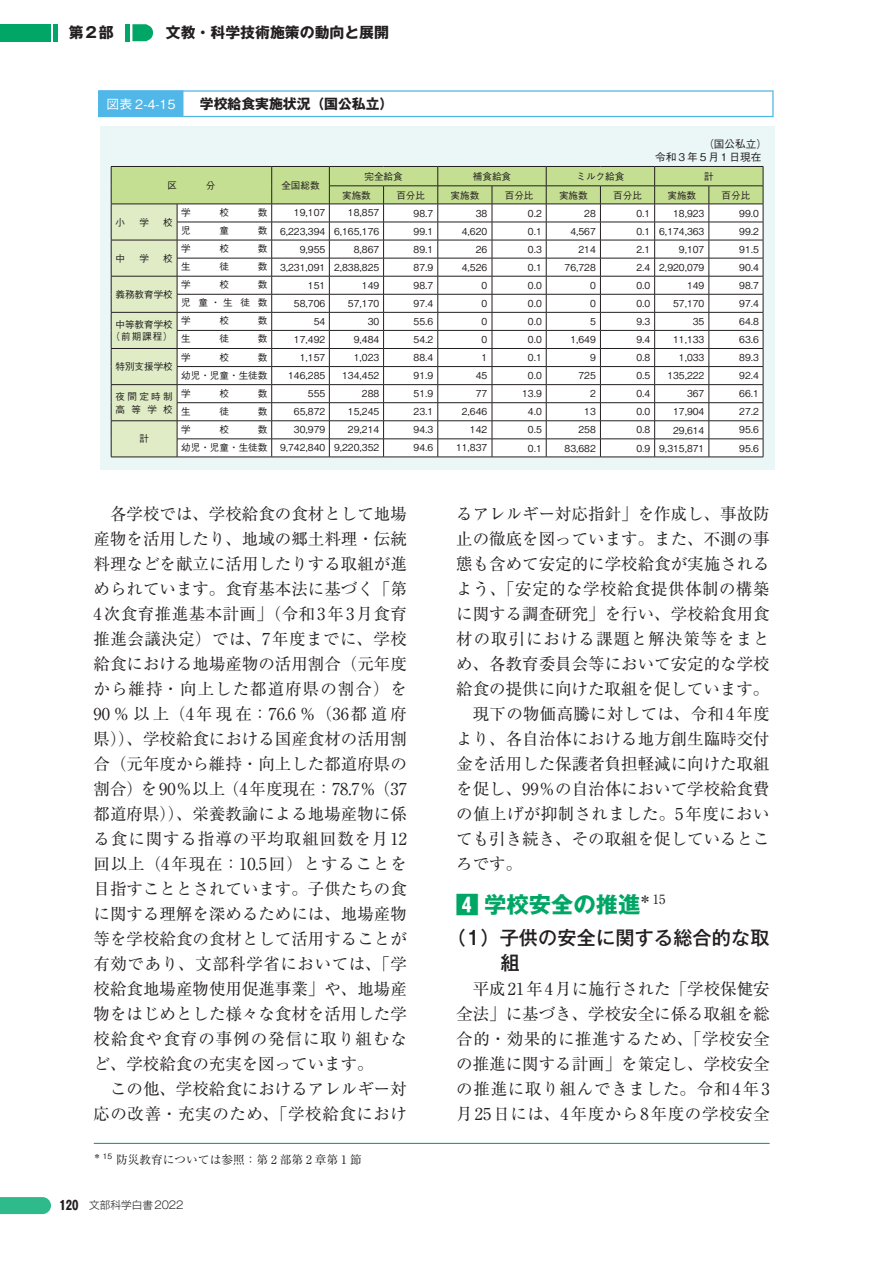
<style>
.page{position:relative;width:893px;height:1263px;background:#fff}
.page>*{position:absolute;margin:0;border:0;box-sizing:border-box;transform-origin:0 0}
.t1{font:700 22.35px "Gothic MB101 Pro";color:#00a665}
.t2{font:500 19.2px/25px "Gothic MB101 Pro";letter-spacing:.01em;color:#231f20}
.t3{font:16.5px/25px "Ryumin Pro";color:#231f20;text-align:justify}
.t4{font:16.5px "Ryumin Pro";letter-spacing:.03em;color:#231f20}
.t5{font:16.5px "Ryumin Pro";letter-spacing:.025em;color:#231f20}
.t6{font:16.5px "Ryumin Pro";letter-spacing:.06em;color:#231f20}
.t7{font:16.5px "Ryumin Pro";letter-spacing:.02em;color:#231f20}
.t8{font:700 14.85px "Gothic MB101 Pro";color:#231f20}
.t9{font:700 13.8px "Gothic MB101 Pro";color:#231f20}
.t10{font:500 12.75px "Gothic BBB Pro";color:#fff}
.t11{font:11.7px "Ryumin Pro";color:#231f20}
.t12{font:500 10.65px "Gothic BBB Pr 6 N";color:#231f20}
.t13{font:300 10.65px "Gothic MB101 Pro";color:#231f20}
.t14{font:500 9.6px/18px "Gothic BBB Pr 6 N";color:#231f20;text-align:right;scale:.96 1}
.t15{font:500 9.6px/18px "Gothic BBB Pro";color:#231f20;text-align:justify}
.t16{font:500 9.6px/12.8px "Gothic BBB Pro";letter-spacing:.25em;color:#231f20}
.s1{font-weight:700;font-size:12.75px}
</style>
<div class="page">
<svg style="left:0;top:1197px;width:51px;height:17px"></svg>
<div style="left:0;top:24px;width:51px;height:17px;background:#00a665"></div>
<hr style="left:54px;top:24px;width:4px;height:17px;background:#00a665">
<hr style="left:126px;top:24px;width:4px;height:17px;background:#00a665">
<svg style="left:132px;top:24px;width:21px;height:17px"></svg>
<hr style="left:98px;top:90px;width:676px;height:2px;background:#50b7e8">
<svg style="left:98px;top:92px;width:1px;height:24px"></svg>
<hr style="left:772px;top:92px;width:2px;height:24px;background:#50b7e8">
<hr style="left:98px;top:116px;width:676px;height:1px;background:#50b7e8">
<div style="left:99px;top:90px;width:84px;height:26px;background:#50b7e8"></div>
<div style="left:100px;top:126px;width:674px;height:344px;background:#ebf6f6"></div>
<hr style="left:177px;top:457px;width:95px;height:1px;background:#231f20">
<hr style="left:272px;top:457px;width:57px;height:1px;background:#231f20">
<hr style="left:329px;top:457px;width:55px;height:1px;background:#231f20">
<hr style="left:384px;top:457px;width:54px;height:1px;background:#231f20">
<hr style="left:438px;top:457px;width:54px;height:1px;background:#231f20">
<hr style="left:492px;top:457px;width:54px;height:1px;background:#231f20">
<hr style="left:546px;top:457px;width:54px;height:1px;background:#231f20">
<hr style="left:600px;top:457px;width:55px;height:1px;background:#231f20">
<hr style="left:655px;top:457px;width:54px;height:1px;background:#231f20">
<hr style="left:709px;top:457px;width:54px;height:1px;background:#231f20">
<svg style="left:111px;top:166px;width:653px;height:291px;background:#e5e9dd"></svg>
<hr style="left:111px;top:457px;width:66px;height:1px;background:#231f20">
<hr style="left:94px;top:1143px;width:676px;height:1px;background:#00a665">
<p class="t8" style="left:69px;top:20px;width:46px">第2部</p>
<p class="t8" style="left:166px;top:20px;width:225px">文教・科学技術施策の動向と展開</p>
<p class="t10" style="left:107px;top:94px;width:70px">図表 2-4-15</p>
<p class="t9" style="left:200px;top:93px;width:195px">学校給食実施状況（国公私立）</p>
<p class="t12" style="left:703px;top:135px;width:65px">（国公私立）</p>
<p class="t12" style="left:655px;top:148px;width:108px">令和３年５月１日現在</p>
<p class="t15" style="left:115px;top:212px;width:11px">小</p>
<p class="t15" style="left:139px;top:212px;width:11px">学</p>
<p class="t15" style="left:163px;top:212px;width:11px">校</p>
<p class="t15" style="left:115px;top:248px;width:11px">中</p>
<p class="t15" style="left:139px;top:248px;width:11px">学</p>
<p class="t15" style="left:163px;top:248px;width:11px">校</p>
<p class="t15" style="left:115px;top:284px;width:59px">義務教育学校</p>
<p class="t15" style="left:111px;top:316px;width:64px;line-height:12.8px;text-align:center">中等教育学校（前期課程）</p>
<p class="t15" style="left:115px;top:356px;width:59px">特別支援学校</p>
<p class="t16" style="left:115px;top:389px;width:59px">夜間定時制高等学校</p>
<p class="t15" style="left:139px;top:429px;width:11px">計</p>
<p class="t15" style="left:181px;top:202px;width:11px">学</p>
<p class="t15" style="left:220px;top:202px;width:11px">校</p>
<p class="t15" style="left:258px;top:202px;width:11px">数</p>
<p class="t15" style="left:181px;top:220px;width:11px">児</p>
<p class="t15" style="left:220px;top:220px;width:11px">童</p>
<p class="t15" style="left:258px;top:220px;width:11px">数</p>
<p class="t15" style="left:181px;top:238px;width:11px">学</p>
<p class="t15" style="left:220px;top:238px;width:11px">校</p>
<p class="t15" style="left:258px;top:238px;width:11px">数</p>
<p class="t15" style="left:181px;top:256px;width:11px">生</p>
<p class="t15" style="left:220px;top:256px;width:11px">徒</p>
<p class="t15" style="left:258px;top:256px;width:11px">数</p>
<p class="t15" style="left:181px;top:274px;width:11px">学</p>
<p class="t15" style="left:220px;top:274px;width:11px">校</p>
<p class="t15" style="left:181px;top:274px;width:88px;text-indent:77px">数児 童 ・ 生 徒 数学</p>
<p class="t15" style="left:220px;top:311px;width:11px">校</p>
<p class="t15" style="left:258px;top:311px;width:11px">数</p>
<p class="t15" style="left:181px;top:329px;width:11px">生</p>
<p class="t15" style="left:220px;top:329px;width:11px">徒</p>
<p class="t15" style="left:258px;top:329px;width:11px">数</p>
<p class="t15" style="left:181px;top:347px;width:11px">学</p>
<p class="t15" style="left:220px;top:347px;width:11px">校</p>
<p class="t15" style="left:181px;top:347px;width:88px;text-indent:77px">数幼児・児童・生徒数学</p>
<p class="t15" style="left:220px;top:383px;width:11px">校</p>
<p class="t15" style="left:258px;top:383px;width:11px">数</p>
<p class="t15" style="left:181px;top:401px;width:11px">生</p>
<p class="t15" style="left:220px;top:401px;width:11px">徒</p>
<p class="t15" style="left:258px;top:401px;width:11px">数</p>
<p class="t15" style="left:181px;top:419px;width:11px">学</p>
<p class="t15" style="left:220px;top:419px;width:11px">校</p>
<p class="t15" style="left:181px;top:419px;width:88px;text-align:right">数<br>幼児・児童・生徒数</p>
<p class="t15" style="left:281px;top:175px;width:40px">全国総数</p>
<p class="t14" style="left:280px;top:203px;width:49px">19,107<br>6,223,394<br>9,955<br>3,231,091<br>151<br>58,706<br>54<br>17,492<br>1,157<br>146,285<br>555<br>65,872<br>30,979<br>9,742,840</p>
<p class="t15" style="left:364px;top:166px;width:40px">完全給食</p>
<p class="t15" style="left:473px;top:166px;width:40px">補食給食</p>
<p class="t15" style="left:576px;top:166px;width:49px">ミルク給食</p>
<p class="t15" style="left:704px;top:166px;width:11px">計</p>
<p class="t15" style="left:342px;top:185px;width:30px">実施数</p>
<p class="t15" style="left:396px;top:185px;width:30px">百分比</p>
<p class="t15" style="left:451px;top:185px;width:30px">実施数</p>
<p class="t15" style="left:505px;top:185px;width:30px">百分比</p>
<p class="t15" style="left:559px;top:185px;width:30px">実施数</p>
<p class="t15" style="left:613px;top:185px;width:30px">百分比</p>
<p class="t15" style="left:667px;top:185px;width:30px">実施数</p>
<p class="t15" style="left:722px;top:185px;width:30px">百分比</p>
<p class="t14" style="left:334px;top:203px;width:49px">18,857<br>6,165,176<br>8,867<br>2,838,825<br>149<br>57,170<br>30<br>9,484<br>1,023<br>134,452<br>288<br>15,245<br>29,214<br>9,220,352</p>
<p class="t14" style="left:414px;top:203px;width:22px;text-align:justify">98.7<br>99.1<br>89.1<br>87.9<br>98.7<br>97.4<br>55.6<br>54.2<br>88.4<br>91.9<br>51.9<br>23.1<br>94.3<br>94.6</p>
<p class="t14" style="left:456px;top:203px;width:34px">38<br>4,620<br>26<br>4,526<br>0<br>0<br>0<br>0<br>1<br>45<br>77<br>2,646<br>142<br>11,837</p>
<p class="t14" style="left:522px;top:203px;width:22px">0.2<br>0.1<br>0.3<br>0.1<br>0.0<br>0.0<br>0.0<br>0.0<br>0.1<br>0.0<br>13.9<br>4.0<br>0.5<br>0.1</p>
<p class="t14" style="left:565px;top:203px;width:34px">28<br>4,567<br>214<br>76,728<br>0<br>0<br>5<br>1,649<br>9<br>725<br>2<br>13<br>258<br>83,682</p>
<p class="t14" style="left:636px;top:203px;width:16px;text-align:justify">0.1<br>0.1<br>2.1<br>2.4<br>0.0<br>0.0<br>9.3<br>9.4<br>0.8<br>0.5<br>0.4<br>0.0<br>0.8<br>0.9</p>
<p class="t14" style="left:739px;top:203px;width:22px;text-align:justify">99.0<br>99.2<br>91.5<br>90.4<br>98.7<br>97.4<br>64.8<br>63.6<br>89.3<br>92.4<br>66.1<br>27.2<br>95.6<br>95.6</p>
<p class="t14" style="left:659px;top:203px;width:49px">18,923<br>6,174,363<br>9,107<br>2,920,079<br>149<br>57,170<br>35<br>11,133<br>1,033<br>135,222<br>367<br>17,904<br>29,614<br>9,315,871</p>
<p class="t3" style="left:94px;top:501px;width:315px;text-indent:16px">各学校では、学校給食の食材として地場産物を活用したり、地域の郷土料理・伝統料理などを献立に活用したりする取組が進められています。食育基本法に基づく「第4次食育推進基本計画」（令和3年3月食育推進会議決定）では、7年度までに、学校給食における地場産物の活用割合（元年度から維持・向上した都道府県の割合）を90 ％以上（4年現在：76.6 ％（36都道府県））、学校給食における国産食材の活用割合（元年度から維持・向上した都道府県の割合）を90％以上（4年度現在：78.7％（37都道府県））、栄養教諭による地場産物に係る食に関する指導の平均取組回数を月12回以上（4年現在：10.5回）とすることを目指すこととされています。子供たちの食に関する理解を深めるためには、地場産物等を学校給食の食材として活用することが有効であり、文部科学省においては、「学校給食地場産物使用促進事業」や、地場産物をはじめとした様々な食材を活用した学校給食や食育の事例の発信に取り組むなど、学校給食の充実を図っています。</p>
<p class="t3" style="left:94px;top:1075px;width:315px;text-align:right">この他、学校給食におけるアレルギー対応の改善・充実のため、「学校給食におけ</p>
<p class="t11" style="left:94px;top:1150px;width:270px"><sup>＊</sup> <sup>15</sup> 防災教育については参照：第 2 部第 2 章第 1 節</p>
<p class="t13" style="left:60px;top:1196px;width:125px"><span class="s1">120</span>　文部科学白書2022</p>
<p class="t3" style="left:456px;top:500px;width:315px">るアレルギー対応指針」を作成し、事故防</p>
<p class="t3" style="left:456px;top:525px;width:315px">止の徹底を図っています。また、不測の事</p>
<p class="t3" style="left:456px;top:550px;width:315px">態も含めて安定的に学校給食が実施される</p>
<p class="t4" style="left:456px;top:576px;width:315px">よう、「安定的な学校給食提供体制の構築</p>
<p class="t3" style="left:456px;top:600px;width:315px">に関する調査研究」を行い、学校給食用食</p>
<p class="t6" style="left:456px;top:626px;width:315px">材の取引における課題と解決策等をまと</p>
<p class="t3" style="left:456px;top:650px;width:315px">め、各教育委員会等において安定的な学校</p>
<p class="t3" style="left:456px;top:675px;width:315px">給食の提供に向けた取組を促しています。</p>
<p class="t7" style="left:473px;top:701px;width:298px">現下の物価高騰に対しては、令和4年度</p>
<p class="t3" style="left:456px;top:725px;width:315px">より、各自治体における地方創生臨時交付</p>
<p class="t3" style="left:456px;top:750px;width:315px">金を活用した保護者負担軽減に向けた取組</p>
<p class="t3" style="left:456px;top:775px;width:315px">を促し、99％の自治体において学校給食費</p>
<p class="t5" style="left:456px;top:801px;width:315px">の値上げが抑制されました。5年度におい</p>
<p class="t3" style="left:456px;top:825px;width:315px">ても引き続き、その取組を促しているとこ</p>
<p class="t3" style="left:456px;top:850px;width:67px">ろです。</p>
<h1 class="t1" style="left:456px;top:886px;width:211px">4 学校安全の推進<sup>＊15</sup></h1>
<p class="t2" style="left:501px;top:922px;width:270px;text-indent:-54px">（1）子供の安全に関する総合的な取組</p>
<p class="t3" style="left:456px;top:975px;width:315px;text-indent:16px">平成21年4月に施行された「学校保健安全法」に基づき、学校安全に係る取組を総合的・効果的に推進するため、「学校安全の推進に関する計画」を策定し、学校安全の推進に取り組んできました。令和4年3月25日には、4年度から8年度の学校安全</p>
</div>
